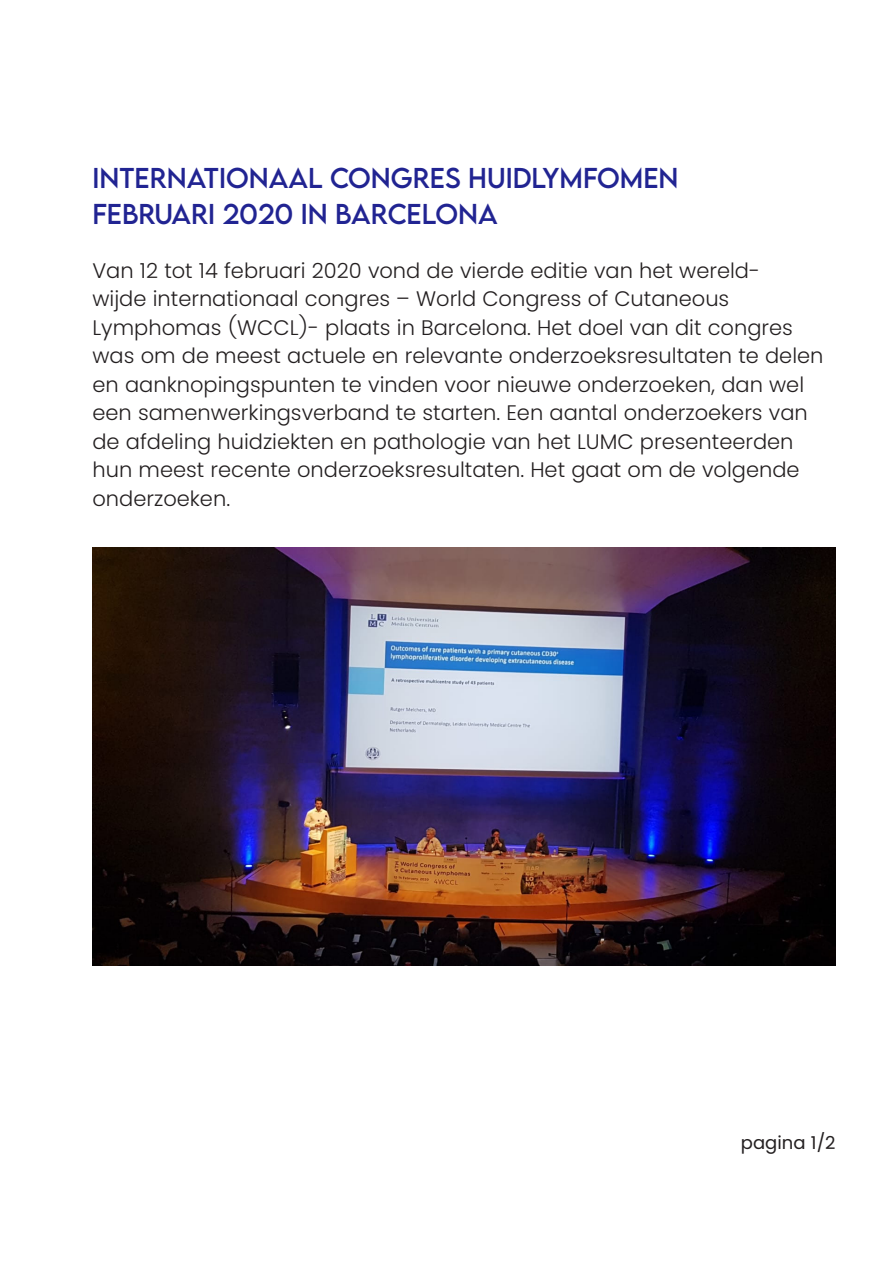
<style>
.page{position:relative;width:893px;height:1263px;background:#fff}
.page>*{position:absolute;margin:0;border:0;box-sizing:border-box;transform-origin:0 0}
.t1{font:25.5px "LEMONMILK";color:#212492}
.t2{font:300 21px/28.5px "Poppins";color:#231f20}
.t3{font:18px "Poppins";color:#231f20}
</style>
<div class="page">
<img style="left:92px;top:547px;width:744px;height:418px">
<p class="t1" style="left:92px;top:161px;width:588px">INTERNATIONAAL CONGRES HUIDLYMFOMEN</p>
<p class="t1" style="left:92px;top:197px;width:407px">FEBRUARI 2020 IN BARCELONA</p>
<p class="t2" style="left:92px;top:256px;width:669px">Van 12 tot 14 februari 2020 vond de vierde editie van het wereld-</p>
<p class="t2" style="left:92px;top:285px;width:638px">wijde internationaal congres – World Congress of Cutaneous</p>
<p class="t2" style="left:92px;top:313px;width:732px">Lymphomas (WCCL)- plaats in Barcelona. Het doel van dit congres was om de meest actuele en relevante onderzoeksresultaten te delen en aanknopingspunten te vinden voor nieuwe onderzoeken, dan wel een samenwerkingsverband te starten. Een aantal onderzoekers van de afdeling huidziekten en pathologie van het LUMC presenteerden hun meest recente onderzoeksresultaten. Het gaat om de volgende onderzoeken.</p>
<p class="t3" style="left:741px;top:1132px;width:96px">pagina 1/2</p>
</div>
